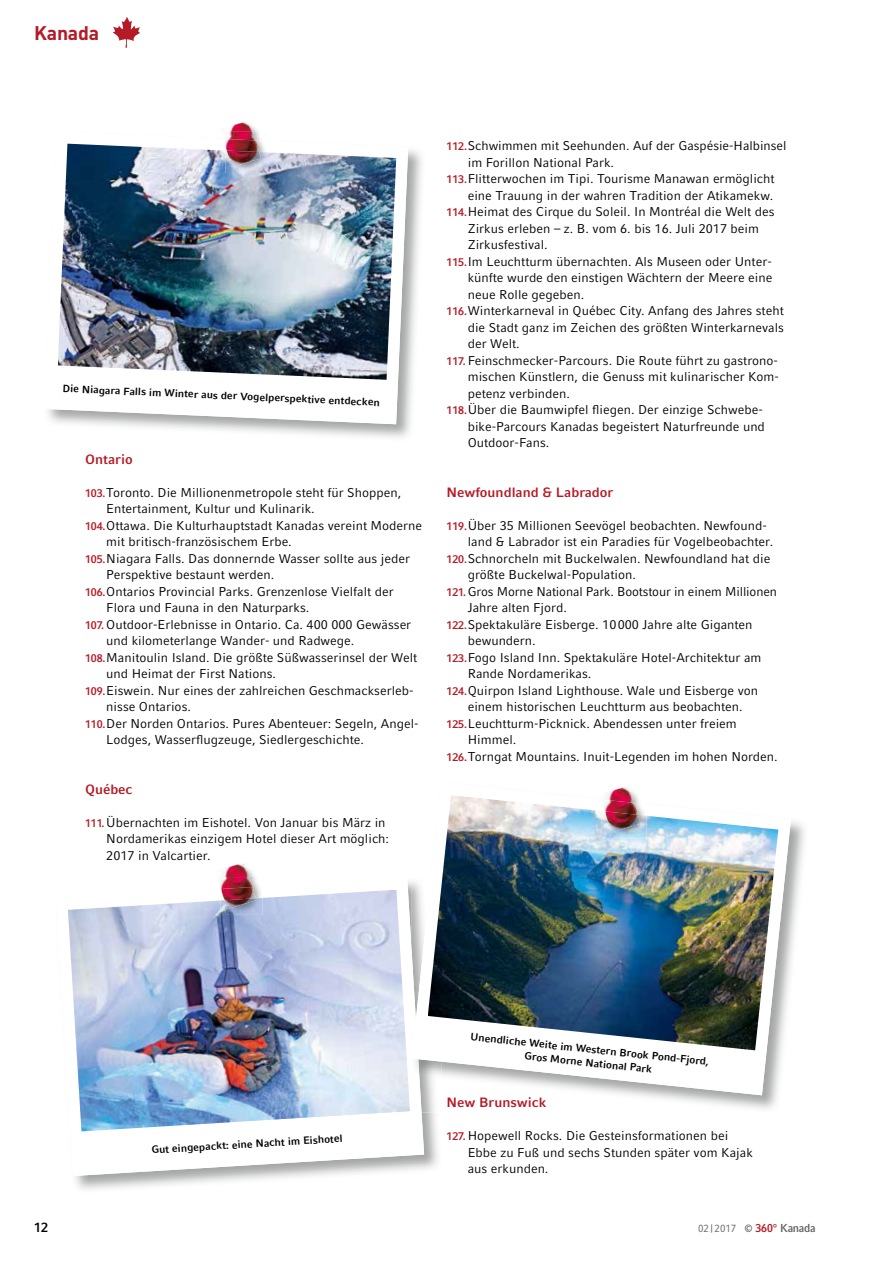
<style>
.page{position:relative;width:893px;height:1263px;background:#fff}
.page>*{position:absolute;margin:0;border:0;box-sizing:border-box;transform-origin:0 0}
.t1{font:700 19.5px "DIN";letter-spacing:-.01em;color:#b51b26}
.t2{font:700 13.5px "Compatil Fact LT";color:#b51b26}
.t3{font:700 13.5px "Compatil Fact LT";color:#000;scale:.93 1}
.t4{font:12.75px/16.5px "Compatil Fact LT";color:#000}
.t5{font:700 10.5px/13.5px "Compatil Fact LT";color:#000;text-align:center}
.t6{font:10.5px "Compatil Fact LT";color:#626261;scale:.93 1}
.s1{font-weight:700;font-size:11.25px;color:#b51b26}
.s2{font-weight:700}
.s3{font-weight:700;font-size:11.55px;color:#b51b26}
.s4{font-weight:700;font-size:11.55px}
</style>
<div class="page">
<img style="left:91px;top:150px;width:331px;height:288px">
<svg style="left:48px;top:143px;width:360px;height:281px"></svg>
<img style="left:58px;top:144px;width:338px;height:236px">
<img style="left:253px;top:127px;width:4px;height:4px">
<img style="left:256px;top:131px;width:5px;height:9px">
<img style="left:225px;top:140px;width:42px;height:33px">
<svg style="left:221px;top:143px;width:4px;height:3px"></svg>
<img style="left:230px;top:122px;width:23px;height:9px">
<img style="left:226px;top:131px;width:30px;height:8px">
<img style="left:225px;top:139px;width:34px;height:13px">
<img style="left:227px;top:151px;width:34px;height:16px">
<img style="left:75px;top:1112px;width:363px;height:78px">
<svg style="left:75px;top:881px;width:349px;height:295px"></svg>
<img style="left:68px;top:890px;width:342px;height:241px">
<img style="left:633px;top:821px;width:172px;height:288px">
<img style="left:411px;top:881px;width:24px;height:231px">
<img style="left:411px;top:943px;width:11px;height:169px">
<svg style="left:412px;top:821px;width:379px;height:274px"></svg>
<img style="left:428px;top:795px;width:350px;height:255px">
<img style="left:249px;top:869px;width:5px;height:8px">
<img style="left:252px;top:877px;width:10px;height:9px">
<img style="left:252px;top:886px;width:10px;height:12px">
<img style="left:221px;top:898px;width:41px;height:17px">
<svg style="left:217px;top:881px;width:4px;height:7px"></svg>
<img style="left:221px;top:864px;width:28px;height:13px">
<img style="left:221px;top:877px;width:31px;height:10px">
<img style="left:221px;top:887px;width:35px;height:13px">
<img style="left:224px;top:898px;width:32px;height:11px">
<img style="left:634px;top:793px;width:12px;height:10px">
<svg style="left:638px;top:803px;width:8px;height:9px"></svg>
<img style="left:605px;top:812px;width:41px;height:26px">
<img style="left:600px;top:795px;width:5px;height:5px">
<svg style="left:601px;top:799px;width:4px;height:13px"></svg>
<img style="left:605px;top:787px;width:29px;height:13px">
<img style="left:605px;top:800px;width:33px;height:11px">
<img style="left:605px;top:811px;width:36px;height:21px">
<svg style="left:113px;top:17px;width:27px;height:31px"></svg>
<h1 class="t1" style="left:34px;top:21px;width:67px">Kanada</h1>
<p class="t5" style="left:63px;top:383px;width:319px;rotate:2deg">Die Niagara Falls im Winter aus der Vogelperspektive entdecken</p>
<p class="t2" style="left:85px;top:451px;width:49px">Ontario</p>
<p class="t4" style="left:85px;top:484px;width:318px"><span class="s1">103.</span> Toronto. Die Millionenmetropole steht für Shoppen,</p>
<p class="t4" style="left:106px;top:500px;width:210px">Entertainment, Kultur und Kulinarik.</p>
<p class="t4" style="left:85px;top:517px;width:339px"><span class="s1">104.</span> Ottawa. Die Kulturhauptstadt Kanadas vereint Moderne</p>
<p class="t4" style="left:106px;top:533px;width:187px">mit britisch-französischem Erbe.</p>
<p class="t4" style="left:85px;top:550px;width:326px"><span class="s1">105.</span> Niagara Falls. Das donnernde Wasser sollte aus jeder</p>
<p class="t4" style="left:106px;top:566px;width:170px">Perspektive bestaunt werden.</p>
<p class="t4" style="left:85px;top:583px;width:310px"><span class="s1">106.</span> Ontarios Provincial Parks. Grenzenlose Vielfalt der</p>
<p class="t4" style="left:106px;top:599px;width:205px">Flora und Fauna in den Naturparks.</p>
<p class="t4" style="left:85px;top:616px;width:328px"><span class="s1">107.</span> Outdoor-Erlebnisse in Ontario. Ca. 400 000 Gewässer</p>
<p class="t4" style="left:106px;top:632px;width:250px">und kilometerlange Wander- und Radwege.</p>
<p class="t4" style="left:85px;top:649px;width:334px"><span class="s1">108.</span> Manitoulin Island. Die größte Süßwasserinsel der Welt</p>
<p class="t4" style="left:106px;top:665px;width:171px">und Heimat der First Nations.</p>
<p class="t4" style="left:85px;top:682px;width:330px"><span class="s1">109.</span> Eiswein. Nur eines der zahlreichen Geschmackserleb-</p>
<p class="t4" style="left:106px;top:698px;width:86px">nisse Ontarios.</p>
<p class="t4" style="left:85px;top:715px;width:335px"><span class="s1">110.</span> Der Norden Ontarios. Pures Abenteuer: Segeln, Angel-</p>
<p class="t4" style="left:106px;top:731px;width:259px">Lodges, Wasserflugzeuge, Siedlergeschichte.</p>
<p class="t2" style="left:85px;top:781px;width:49px">Québec</p>
<p class="t4" style="left:106px;top:814px;width:284px;text-indent:-21px"><span class="s1">111.</span> Übernachten im Eishotel. Von Januar bis März in<br>Nordamerikas einzigem Hotel dieser Art möglich:<br>2017 in Valcartier.</p>
<p class="t4" style="left:446px;top:137px;width:342px"><span class="s1">112.</span> Schwimmen mit Seehunden. Auf der Gaspésie-Halbinsel</p>
<p class="t4" style="left:468px;top:154px;width:148px">im Forillon National Park.</p>
<p class="t4" style="left:446px;top:170px;width:330px"><span class="s1">113.</span> Flitterwochen im Tipi. Tourisme Manawan ermöglicht</p>
<p class="t4" style="left:468px;top:187px;width:307px">eine Trauung in der wahren Tradition der Atikamekw.</p>
<p class="t4" style="left:446px;top:203px;width:330px"><span class="s1">114.</span> Heimat des Cirque du Soleil. In Montréal die Welt des</p>
<p class="t4" style="left:468px;top:220px;width:293px">Zirkus erleben – z. B. vom 6. bis 16. Juli 2017 beim</p>
<p class="t4" style="left:468px;top:236px;width:81px">Zirkusfestival.</p>
<p class="t4" style="left:446px;top:253px;width:327px"><span class="s1">115.</span> Im Leuchtturm übernachten. Als Museen oder Unter-</p>
<p class="t4" style="left:468px;top:269px;width:306px">künfte wurde den einstigen Wächtern der Meere eine</p>
<p class="t4" style="left:468px;top:286px;width:118px">neue Rolle gegeben.</p>
<p class="t4" style="left:446px;top:302px;width:339px"><span class="s1">116.</span> Winterkarneval in Québec City. Anfang des Jahres steht</p>
<p class="t4" style="left:468px;top:319px;width:318px">die Stadt ganz im Zeichen des größten Winterkarnevals</p>
<p class="t4" style="left:468px;top:335px;width:53px">der Welt.</p>
<p class="t4" style="left:446px;top:352px;width:333px"><span class="s1">117.</span> Feinschmecker-Parcours. Die Route führt zu gastrono-</p>
<p class="t4" style="left:468px;top:368px;width:313px">mischen Künstlern, die Genuss mit kulinarischer Kom-</p>
<p class="t4" style="left:468px;top:385px;width:104px">petenz verbinden.</p>
<p class="t4" style="left:446px;top:401px;width:318px"><span class="s1">118.</span> Über die Baumwipfel fliegen. Der einzige Schwebe-</p>
<p class="t4" style="left:468px;top:418px;width:299px">bike-Parcours Kanadas begeistert Naturfreunde und</p>
<p class="t4" style="left:468px;top:434px;width:83px">Outdoor-Fans.</p>
<p class="t2" style="left:446px;top:484px;width:168px">Newfoundland &amp; Labrador</p>
<p class="t4" style="left:446px;top:517px;width:322px"><span class="s1">119.</span> Über 35 Millionen Seevögel beobachten. Newfound-</p>
<p class="t4" style="left:468px;top:533px;width:307px">land &amp; Labrador ist ein Paradies für Vogelbeobachter.</p>
<p class="t4" style="left:446px;top:550px;width:325px"><span class="s1">120.</span> Schnorcheln mit Buckelwalen. Newfoundland hat die</p>
<p class="t4" style="left:468px;top:566px;width:170px">größte Buckelwal-Population.</p>
<p class="t4" style="left:446px;top:583px;width:332px"><span class="s1">121.</span> Gros Morne National Park. Bootstour in einem Millionen</p>
<p class="t4" style="left:468px;top:599px;width:101px">Jahre alten Fjord.</p>
<p class="t4" style="left:446px;top:616px;width:308px"><span class="s1">122.</span> Spektakuläre Eisberge. 10000 Jahre alte Giganten</p>
<p class="t4" style="left:468px;top:632px;width:70px">bewundern.</p>
<p class="t4" style="left:446px;top:649px;width:317px"><span class="s1">123.</span> Fogo Island Inn. Spektakuläre Hotel-Architektur am</p>
<p class="t4" style="left:468px;top:665px;width:125px">Rande Nordamerikas.</p>
<p class="t4" style="left:446px;top:682px;width:313px"><span class="s1">124.</span> Quirpon Island Lighthouse. Wale und Eisberge von</p>
<p class="t4" style="left:468px;top:698px;width:277px">einem historischen Leuchtturm aus beobachten.</p>
<p class="t4" style="left:446px;top:715px;width:292px"><span class="s1">125.</span> Leuchtturm-Picknick. Abendessen unter freiem</p>
<p class="t4" style="left:468px;top:731px;width:50px">Himmel.</p>
<p class="t4" style="left:446px;top:748px;width:333px"><span class="s1">126.</span> Torngat Mountains. Inuit-Legenden im hohen Norden.</p>
<p class="t5" style="left:151px;top:1142px;width:193px;rotate:-3deg">Gut eingepackt: eine Nacht im Eishotel</p>
<p class="t5" style="left:471px;top:1029px;width:241px;rotate:6deg">Unendliche Weite im Western Brook Pond-Fjord,<br>Gros Morne National Park</p>
<p class="t2" style="left:446px;top:1094px;width:102px">New Brunswick</p>
<p class="t4" style="left:468px;top:1127px;width:287px;text-indent:-21px"><span class="s1">127.</span> Hopewell Rocks. Die Gesteinsformationen bei<br>Ebbe zu Fuß und sechs Stunden später vom Kajak aus erkunden.</p>
<p class="t3" style="left:34px;top:1219px;width:17px">12</p>
<p class="t6" style="left:698px;top:1222px;width:128px">02 | 2017 <span class="s2">©</span> <span class="s3">360°</span> <span class="s4">Kanada</span></p>
</div>
